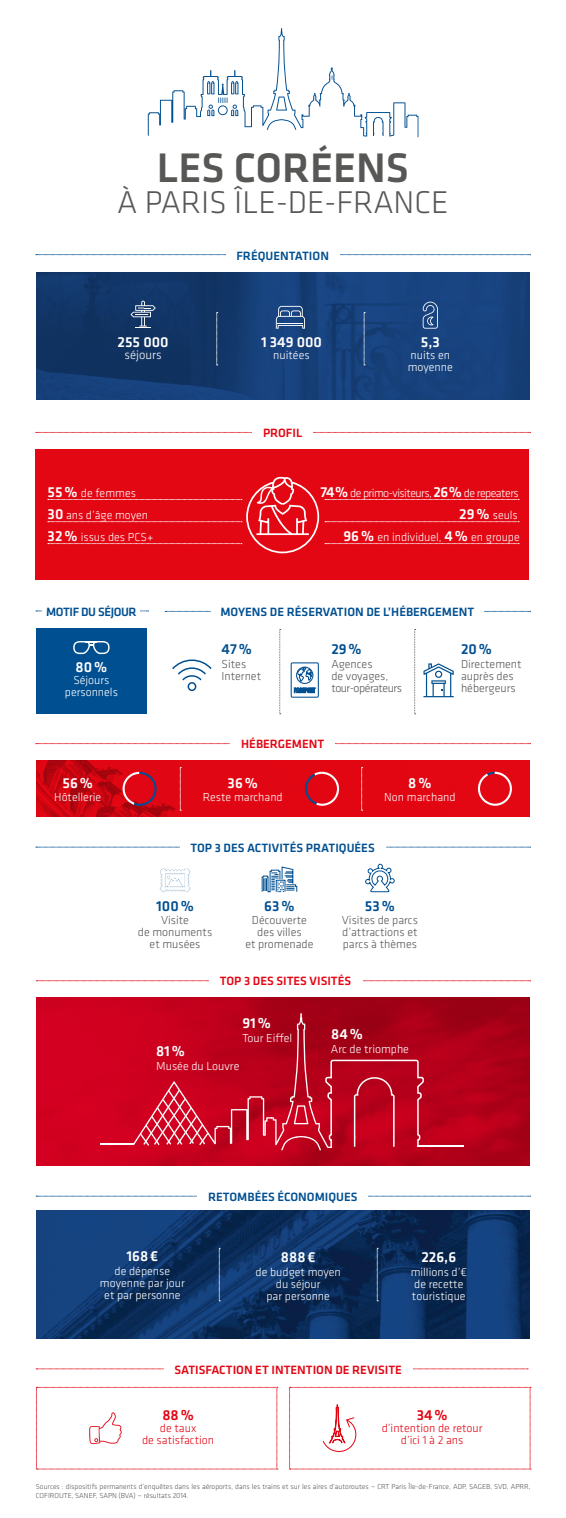
<style>
.page{position:relative;width:566px;height:1518px;background:#fff}
.page>*{position:absolute;margin:0;border:0;box-sizing:border-box;transform-origin:0 0}
.t1{font:500 42.75px "Klavika Basic";color:#575756}
.t2{font:300 32.55px "Klavika Basic";color:#575756}
.t3{font:500 15px "Klavika Basic";color:#fff}
.t4{font:500 15px "Klavika Basic";color:#004f91}
.t5{font:500 15px "Klavika Basic";color:#e30613}
.t6{font:300 12.75px "Klavika Basic";color:#fff}
.t7{font:500 12.45px "Klavika Basic";color:#004f91}
.t8{font:500 12.45px "Klavika Basic";color:#e30613}
.t9{font:500 12.45px "Klavika Basic";letter-spacing:-.03em;color:#004f91}
.t10{font:300 12px/12px "Klavika Basic";color:#fff;text-align:center}
.t11{font:300 12px/12px "Klavika Basic";color:#575756}
.t12{font:300 12px/12px "Klavika Basic";color:#e30613;text-align:center}
.t13{font:300 12px "Klavika Basic";letter-spacing:-.045em;color:#fff}
.t14{font:300 7.5px/9px "Klavika Basic";color:#575756}
.s1{font-weight:500;font-size:15px}
</style>
<div class="page">
<div style="left:36px;top:629px;width:111px;height:85px;background:#004f91"></div>
<img style="left:36px;top:761px;width:493px;height:56px">
<div style="left:35px;top:450px;width:494px;height:130px;background:#e30613"></div>
<img style="left:36px;top:272px;width:493px;height:128px">
<img style="left:36px;top:1211px;width:493px;height:127px">
<svg style="left:180px;top:767px;width:1px;height:44px"></svg>
<svg style="left:361px;top:767px;width:1px;height:44px"></svg>
<svg style="left:325px;top:521px;width:194px;height:1px"></svg>
<svg style="left:325px;top:499px;width:194px;height:1px"></svg>
<svg style="left:325px;top:543px;width:194px;height:1px"></svg>
<svg style="left:219px;top:1248px;width:1px;height:54px"></svg>
<svg style="left:377px;top:1248px;width:1px;height:54px"></svg>
<svg style="left:422px;top:302px;width:16px;height:27px"></svg>
<svg style="left:276px;top:306px;width:29px;height:23px"></svg>
<svg style="left:130px;top:301px;width:26px;height:27px"></svg>
<svg style="left:216px;top:312px;width:2px;height:54px"></svg>
<svg style="left:364px;top:312px;width:1px;height:54px"></svg>
<svg style="left:73px;top:641px;width:36px;height:13px"></svg>
<svg style="left:48px;top:476px;width:271px;height:77px"></svg>
<svg style="left:36px;top:981px;width:494px;height:1px"></svg>
<div style="left:209px;top:976px;width:153px;height:9px;background:#fff"></div>
<svg style="left:261px;top:866px;width:36px;height:27px"></svg>
<svg style="left:36px;top:847px;width:494px;height:1px"></svg>
<div style="left:180px;top:843px;width:205px;height:9px;background:#fff"></div>
<svg style="left:36px;top:743px;width:494px;height:1px"></svg>
<div style="left:230px;top:739px;width:105px;height:9px;background:#fff"></div>
<svg style="left:36px;top:432px;width:494px;height:1px"></svg>
<div style="left:252px;top:428px;width:61px;height:9px;background:#fff"></div>
<svg style="left:36px;top:254px;width:494px;height:1px"></svg>
<div style="left:226px;top:250px;width:113px;height:10px;background:#fff"></div>
<svg style="left:36px;top:1369px;width:492px;height:1px"></svg>
<div style="left:164px;top:1364px;width:248px;height:10px;background:#fff"></div>
<svg style="left:36px;top:1196px;width:494px;height:1px"></svg>
<div style="left:198px;top:1192px;width:170px;height:9px;background:#fff"></div>
<svg style="left:36px;top:611px;width:112px;height:1px"></svg>
<div style="left:42px;top:606px;width:98px;height:10px;background:#fff"></div>
<svg style="left:165px;top:611px;width:365px;height:1px"></svg>
<div style="left:211px;top:607px;width:272px;height:9px;background:#fff"></div>
<div style="left:187px;top:682px;width:9px;height:9px;border:2px solid #004f91;border-radius:50%"></div>
<svg style="left:172px;top:659px;width:40px;height:22px"></svg>
<svg style="left:290px;top:662px;width:29px;height:36px"></svg>
<svg style="left:423px;top:663px;width:30px;height:34px"></svg>
<svg style="left:289px;top:1387px;width:242px;height:83px"></svg>
<svg style="left:36px;top:1387px;width:242px;height:83px"></svg>
<svg style="left:148px;top:28px;width:270px;height:109px"></svg>
<svg style="left:121px;top:771px;width:37px;height:36px"></svg>
<svg style="left:304px;top:771px;width:36px;height:36px"></svg>
<svg style="left:476px;top:771px;width:37px;height:36px"></svg>
<svg style="left:365px;top:863px;width:30px;height:30px"></svg>
<img style="left:36px;top:997px;width:493px;height:169px">
<hr style="left:417px;top:1145px;width:47px;height:1px;background:#fff">
<hr style="left:101px;top:1144px;width:33px;height:1px;background:#fff">
<svg style="left:131px;top:1013px;width:293px;height:137px;background:#bf0f28"></svg>
<svg style="left:160px;top:868px;width:30px;height:24px"></svg>
<svg style="left:279px;top:629px;width:2px;height:85px"></svg>
<svg style="left:414px;top:629px;width:1px;height:85px"></svg>
<h1 class="t1" style="left:157px;top:139px;width:253px">LES CORÉENS</h1>
<h2 class="t2" style="left:117px;top:183px;width:333px">À PARIS ÎLE-DE-FRANCE</h2>
<p class="t3" style="left:117px;top:332px;width:53px">255 000</p>
<p class="t6" style="left:125px;top:347px;width:38px">séjours</p>
<p class="t7" style="left:236px;top:247px;width:94px">FRÉQUENTATION</p>
<p class="t3" style="left:261px;top:332px;width:62px">1 349 000</p>
<p class="t10" style="left:273px;top:349px;width:38px">nuitées</p>
<p class="t8" style="left:263px;top:425px;width:41px">PROFIL</p>
<p class="t3" style="left:420px;top:332px;width:21px">5,3</p>
<p class="t10" style="left:407px;top:349px;width:47px;text-align:left">nuits en moyenne</p>
<p class="t10" style="left:48px;top:487px;width:90px"><span class="s1">55%</span> de femmes</p>
<p class="t13" style="left:320px;top:486px;width:200px"><span class="s1">74%</span> de primo-visiteurs, <span class="s1">26%</span> de repeaters</p>
<p class="t10" style="left:48px;top:509px;width:102px"><span class="s1">30</span> ans d’âge moyen</p>
<p class="t10" style="left:343px;top:504px;width:178px;line-height:21.9px;text-align:right"><span class="s1">29%</span> seuls<br><span class="s1">96%</span> en individuel, <span class="s1">4%</span> en groupe</p>
<p class="t10" style="left:48px;top:531px;width:107px"><span class="s1">32%</span> issus des PCS+</p>
<p class="t9" style="left:46px;top:603px;width:92px">MOTIF DU SÉJOUR</p>
<p class="t7" style="left:220px;top:603px;width:255px">MOYENS DE RÉSERVATION DE L’HÉBERGEMENT</p>
<p class="t4" style="left:221px;top:639px;width:32px">47%</p>
<p class="t4" style="left:331px;top:639px;width:32px">29%</p>
<p class="t4" style="left:461px;top:639px;width:32px">20%</p>
<p class="t3" style="left:75px;top:657px;width:33px">80%</p>
<p class="t10" style="left:65px;top:674px;width:54px">Séjours personnels</p>
<p class="t11" style="left:221px;top:658px;width:41px">Sites<br>Internet</p>
<p class="t11" style="left:331px;top:658px;width:72px">Agences<br>de voyages, tour-opérateurs</p>
<p class="t11" style="left:461px;top:658px;width:62px">Directement auprès des hébergeurs</p>
<p class="t8" style="left:241px;top:735px;width:84px">HÉBERGEMENT</p>
<p class="t3" style="left:62px;top:773px;width:32px">56%</p>
<p class="t3" style="left:227px;top:773px;width:32px">36%</p>
<p class="t3" style="left:408px;top:773px;width:25px">8%</p>
<p class="t10" style="left:54px;top:791px;width:49px">Hôtellerie</p>
<p class="t10" style="left:203px;top:791px;width:81px">Reste marchand</p>
<p class="t10" style="left:384px;top:791px;width:73px">Non marchand</p>
<p class="t7" style="left:190px;top:839px;width:186px">TOP 3 DES ACTIVITÉS PRATIQUÉES</p>
<p class="t4" style="left:156px;top:895px;width:39px">100%</p>
<p class="t4" style="left:264px;top:895px;width:32px">63%</p>
<p class="t4" style="left:365px;top:895px;width:31px">53%</p>
<p class="t11" style="left:138px;top:914px;width:76px;text-align:center">Visite<br>de monuments et musées</p>
<p class="t11" style="left:245px;top:914px;width:70px;text-align:center">Découverte des villes<br>et promenade</p>
<p class="t11" style="left:342px;top:914px;width:78px;text-align:justify">Visites de parcs d’attractions et parcs à thèmes</p>
<p class="t8" style="left:220px;top:973px;width:133px">TOP 3 DES SITES VISITÉS</p>
<p class="t3" style="left:242px;top:1013px;width:30px">91%</p>
<p class="t10" style="left:242px;top:1032px;width:51px">Tour Eiffel</p>
<p class="t3" style="left:331px;top:1024px;width:33px">84%</p>
<p class="t3" style="left:156px;top:1041px;width:30px">81%</p>
<p class="t10" style="left:331px;top:1042px;width:80px">Arc de triomphe</p>
<p class="t10" style="left:156px;top:1060px;width:85px">Musée du Louvre</p>
<p class="t7" style="left:208px;top:1188px;width:151px">RETOMBÉES ÉCONOMIQUES</p>
<p class="t3" style="left:126px;top:1246px;width:33px">168€</p>
<p class="t10" style="left:100px;top:1265px;width:86px">de dépense moyenne par jour et par personne</p>
<p class="t3" style="left:281px;top:1247px;width:36px">888€</p>
<p class="t10" style="left:255px;top:1266px;width:87px">de budget moyen du séjour<br>par personne</p>
<p class="t3" style="left:421px;top:1247px;width:36px">226,6</p>
<p class="t10" style="left:410px;top:1266px;width:58px;text-align:left">millions d’€ de recette touristique</p>
<p class="t8" style="left:174px;top:1361px;width:229px">SATISFACTION ET INTENTION DE REVISITE</p>
<p class="t5" style="left:162px;top:1405px;width:33px">88%</p>
<p class="t12" style="left:142px;top:1422px;width:74px">de taux<br>de satisfaction</p>
<p class="t5" style="left:416px;top:1405px;width:32px">34%</p>
<p class="t12" style="left:381px;top:1422px;width:102px">d’intention de retour d’ici 1 à 2 ans</p>
<p class="t14" style="left:36px;top:1482px;width:496px">Sources : dispositifs permanents d’enquêtes dans les aéroports, dans les trains et sur les aires d’autoroutes — CRT Paris Île-de-France, ADP, SAGEB, SVD, APRR,<br>COFIROUTE, SANEF, SAPN (BVA) — résultats 2014.</p>
</div>
